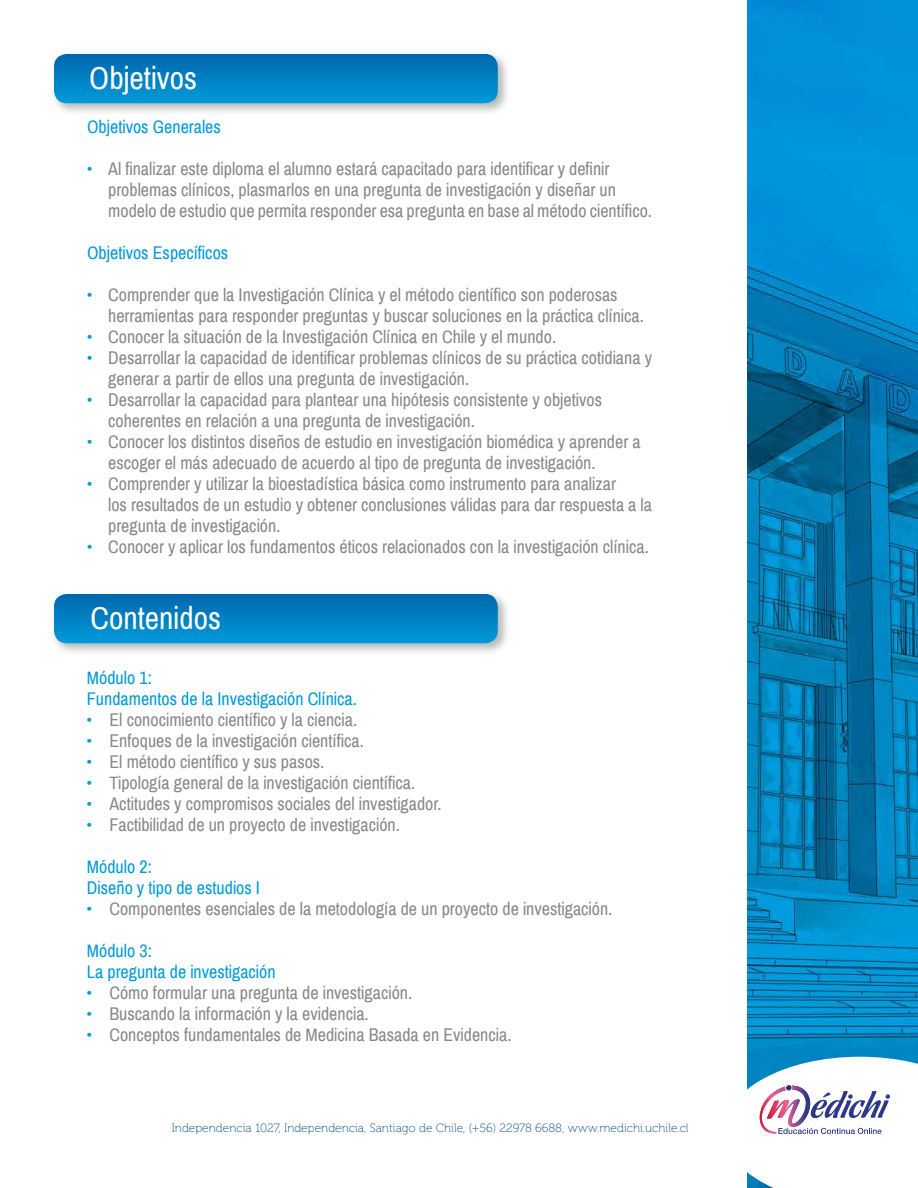
<style>
.page{position:relative;width:918px;height:1188px;background:#fff}
.page>*{position:absolute;margin:0;border:0;box-sizing:border-box;transform-origin:0 0}
.t1{font:31.5px "Archivo Narrow";color:#fff}
.t2{font:18px/21px "Archivo Narrow";color:#87888a}
.t3{font:18px/21px "Archivo Narrow";color:#009ada}
.t4{font:12px "Museo 100";color:#0c4f86}
.s1{color:#009ada}
</style>
<div class="page">
<img style="left:748px;top:0;width:170px;height:1057px">
<svg style="left:747px;top:1057px;width:171px;height:131px"></svg>
<div style="left:50px;top:50px;width:460px;height:66px;background:#9ba19e;opacity:.75"></div>
<svg style="left:54px;top:54px;width:444px;height:49px;background:#0180c3"></svg>
<div style="left:50px;top:590px;width:460px;height:66px;background:#9ba19e;opacity:.75"></div>
<svg style="left:54px;top:594px;width:444px;height:49px;background:#0180c3"></svg>
<h1 class="t1" style="left:89px;top:59px;width:109px">Objetivos</h1>
<p class="t3" style="left:87px;top:116px;width:135px">Objetivos Generales</p>
<p class="t2" style="left:108px;top:158px;width:545px;text-indent:-21px"><span class="s1">•</span> Al finalizar este diploma el alumno estará capacitado para identificar y definir problemas clínicos, plasmarlos en una pregunta de investigación y diseñar un modelo de estudio que permita responder esa pregunta en base al método científico.</p>
<p class="t3" style="left:87px;top:242px;width:143px">Objetivos Específicos</p>
<p class="t2" style="left:108px;top:284px;width:537px;text-indent:-21px"><span class="s1">•</span> Comprender que la Investigación Clínica y el método científico son poderosas herramientas para responder preguntas y buscar soluciones en la práctica clínica.</p>
<p class="t2" style="left:87px;top:326px;width:470px"><span class="s1">•</span> Conocer la situación de la Investigación Clínica en Chile y el mundo.</p>
<p class="t2" style="left:108px;top:347px;width:545px;text-indent:-21px"><span class="s1">•</span> Desarrollar la capacidad de identificar problemas clínicos de su práctica cotidiana y generar a partir de ellos una pregunta de investigación.</p>
<p class="t2" style="left:108px;top:389px;width:495px;text-indent:-21px"><span class="s1">•</span> Desarrollar la capacidad para plantear una hipótesis consistente y objetivos coherentes en relación a una pregunta de investigación.</p>
<p class="t2" style="left:108px;top:431px;width:534px;text-indent:-21px"><span class="s1">•</span> Conocer los distintos diseños de estudio en investigación biomédica y aprender a escoger el más adecuado de acuerdo al tipo de pregunta de investigación.</p>
<p class="t2" style="left:108px;top:473px;width:545px;text-indent:-21px"><span class="s1">•</span> Comprender y utilizar la bioestadística básica como instrumento para analizar<br>los resultados de un estudio y obtener conclusiones válidas para dar respuesta a la pregunta de investigación.</p>
<p class="t2" style="left:87px;top:536px;width:563px"><span class="s1">•</span> Conocer y aplicar los fundamentos éticos relacionados con la investigación clínica.</p>
<h1 class="t1" style="left:90px;top:599px;width:132px">Contenidos</h1>
<p class="t3" style="left:87px;top:668px;width:271px">Módulo 1:<br>Fundamentos de la Investigación Clínica.</p>
<p class="t2" style="left:87px;top:710px;width:272px"><span class="s1">•</span> El conocimiento científico y la ciencia.</p>
<p class="t2" style="left:87px;top:731px;width:278px"><span class="s1">•</span> Enfoques de la investigación científica.</p>
<p class="t2" style="left:87px;top:752px;width:239px"><span class="s1">•</span> El método científico y sus pasos.</p>
<p class="t2" style="left:87px;top:773px;width:330px"><span class="s1">•</span> Tipología general de la investigación científica.</p>
<p class="t2" style="left:87px;top:794px;width:356px"><span class="s1">•</span> Actitudes y compromisos sociales del investigador.</p>
<p class="t2" style="left:87px;top:815px;width:314px"><span class="s1">•</span> Factibilidad de un proyecto de investigación.</p>
<p class="t3" style="left:87px;top:857px;width:175px">Módulo 2:<br>Diseño y tipo de estudios I</p>
<p class="t2" style="left:87px;top:899px;width:527px"><span class="s1">•</span> Componentes esenciales de la metodología de un proyecto de investigación.</p>
<p class="t3" style="left:87px;top:941px;width:190px">Módulo 3:<br>La pregunta de investigación</p>
<p class="t2" style="left:87px;top:983px;width:327px"><span class="s1">•</span> Cómo formular una pregunta de investigación.</p>
<p class="t2" style="left:87px;top:1004px;width:283px"><span class="s1">•</span> Buscando la información y la evidencia.</p>
<p class="t2" style="left:87px;top:1025px;width:426px"><span class="s1">•</span> Conceptos fundamentales de Medicina Basada en Evidencia.</p>
<p class="t4" style="left:172px;top:1121px;width:518px">Independencia 1027, Independencia, Santiago de Chile, (+56) 22978 6688, www.medichi.uchile.cl</p>
</div>
